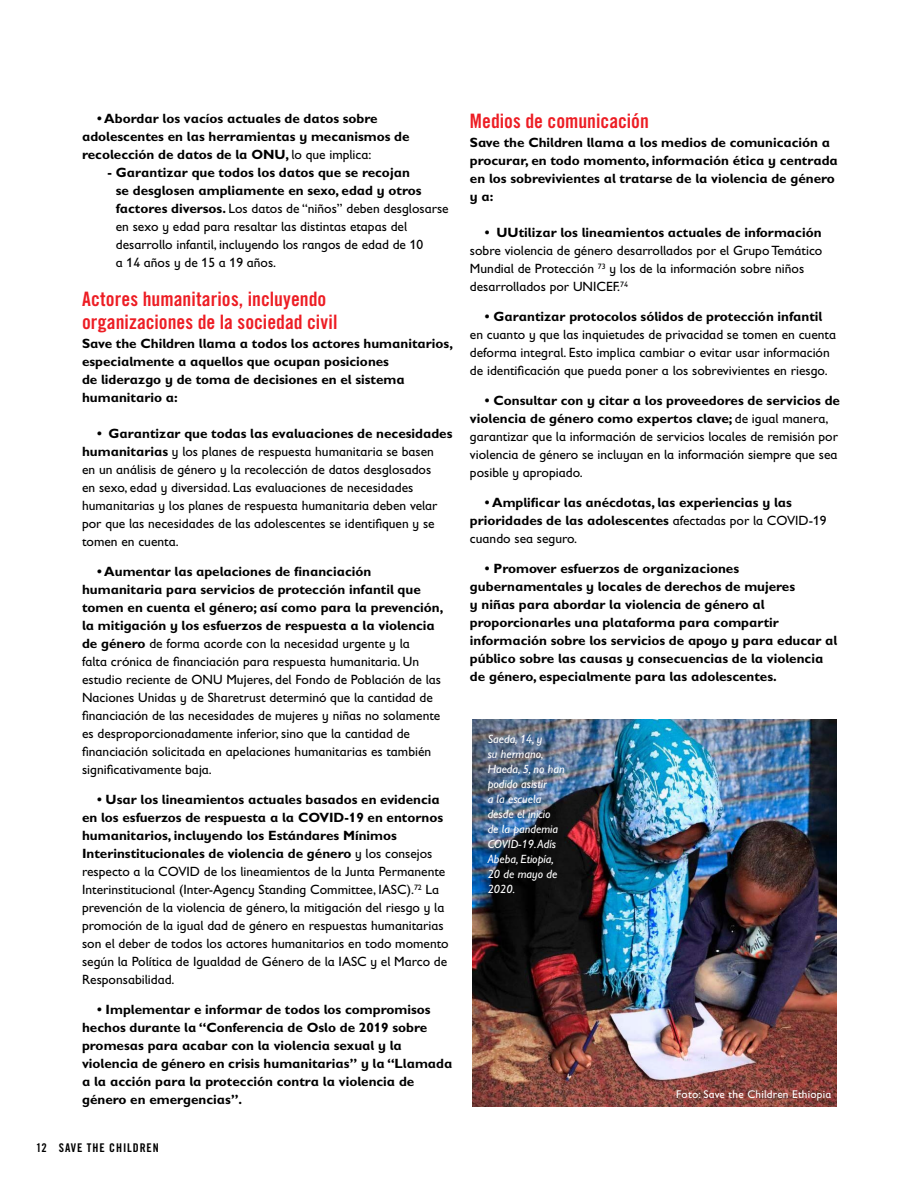
<style>
.page{position:relative;width:918px;height:1188px;background:#fff}
.page>*{position:absolute;margin:0;border:0;box-sizing:border-box;transform-origin:0 0}
.t1{font:19.8px/22.5px "Trade Gothic Bold Cond Twenty";color:#ed1d24}
.t2{font:13.5px/18px "Gill Sans Infant Std";color:#000}
.t3{font:700 13.5px/18px "Gill Sans Infant Std";color:#000}
.t4{font:italic 12px/15px "Gill Sans Infant Std";color:#fff}
.t5{font:12px "Trade Gothic Bold Cond Twenty";letter-spacing:.075em;color:#000}
.t6{font:11.25px "Gill Sans Infant Std";letter-spacing:.02em;color:#fff}
.s1{font-weight:400}
.s2{font-weight:700}
</style>
<div class="page">
<img style="left:472px;top:719px;width:365px;height:388px">
<p class="t3" style="left:82px;top:109px;width:329px;text-indent:15px">• Abordar los vacíos actuales de datos sobre adolescentes en las herramientas y mecanismos de recolección de datos de la ONU, <span class="s1">lo que implica:</span></p>
<p class="t2" style="left:116px;top:164px;width:334px;text-indent:-8px"><span class="s2">- Garantizar que todos los datos que se recojan<br>se desglosen ampliamente en sexo, edad y otros factores diversos.</span> Los datos de “niños” deben desglosarse en sexo y edad para resaltar las distintas etapas del desarrollo infantil, incluyendo los rangos de edad de 10<br>a 14 años y de 15 a 19 años.</p>
<h1 class="t1" style="left:82px;top:288px;width:257px">Actores humanitarios, incluyendo organizaciones de la sociedad civil</h1>
<p class="t3" style="left:82px;top:334px;width:372px">Save the Children llama a todos los actores humanitarios, especialmente a aquellos que ocupan posiciones<br>de liderazgo y de toma de decisiones en el sistema humanitario a:</p>
<p class="t2" style="left:82px;top:425px;width:372px;text-indent:15px"><span class="s2">• Garantizar que todas las evaluaciones de necesidades humanitarias</span> y los planes de respuesta humanitaria se basen<br>en un análisis de género y la recolección de datos desglosados<br>en sexo, edad y diversidad. Las evaluaciones de necesidades humanitarias y los planes de respuesta humanitaria deben velar por que las necesidades de las adolescentes se identifiquen y se tomen en cuenta.</p>
<p class="t2" style="left:82px;top:563px;width:363px;text-indent:15px"><span class="s2">• Aumentar las apelaciones de financiación humanitaria para servicios de protección infantil que tomen en cuenta el género; así como para la prevención, la mitigación y los esfuerzos de respuesta a la violencia de género</span> de forma acorde con la necesidad urgente y la<br>falta crónica de financiación para respuesta humanitaria. Un estudio reciente de ONU Mujeres, del Fondo de Población de las Naciones Unidas y de Sharetrust determinó que la cantidad de financiación de las necesidades de mujeres y niñas no solamente es desproporcionadamente inferior, sino que la cantidad de financiación solicitada en apelaciones humanitarias es también significativamente baja.</p>
<p class="t2" style="left:82px;top:791px;width:368px;text-indent:15px"><span class="s2">• Usar los lineamientos actuales basados en evidencia en los esfuerzos de respuesta a la COVID-19 en entornos humanitarios, incluyendo los Estándares Mínimos Interinstitucionales de violencia de género</span> y los consejos respecto a la COVID de los lineamientos de la Junta Permanente Interinstitucional (Inter-Agency Standing Committee, IASC).<sup>72</sup> La prevención de la violencia de género, la mitigación del riesgo y la promoción de la igual dad de género en respuestas humanitarias son el deber de todos los actores humanitarios en todo momento según la Política de Igualdad de Género de la IASC y el Marco de Responsabilidad.</p>
<p class="t3" style="left:82px;top:1000px;width:372px;text-indent:15px">• Implementar e informar de todos los compromisos hechos durante la “Conferencia de Oslo de 2019 sobre promesas para acabar con la violencia sexual y la violencia de género en crisis humanitarias” y la “Llamada a la acción para la protección contra la violencia de género en emergencias”.</p>
<p class="t5" style="left:36px;top:1140px;width:124px">12 SAVE THE CHILDREN</p>
<h1 class="t1" style="left:470px;top:109px;width:180px">Medios de comunicación</h1>
<p class="t3" style="left:470px;top:133px;width:369px">Save the Children llama a los medios de comunicación a procurar, en todo momento, información ética y centrada en los sobrevivientes al tratarse de la violencia de género y a:</p>
<p class="t3" style="left:485px;top:223px;width:338px">• UUtilizar los lineamientos actuales de información</p>
<p class="t2" style="left:470px;top:242px;width:354px">sobre violencia de género desarrollados por el Grupo Temático<br>Mundial de Protección <sup>73</sup> y los de la información sobre niños desarrollados por UNICEF.<sup>74</sup></p>
<p class="t3" style="left:485px;top:307px;width:339px">• Garantizar protocolos sólidos de protección infantil</p>
<p class="t2" style="left:470px;top:326px;width:368px">en cuanto y que las inquietudes de privacidad se tomen en cuenta deforma integral. Esto implica cambiar o evitar usar información de identificación que pueda poner a los sobrevivientes en riesgo.</p>
<p class="t2" style="left:470px;top:392px;width:372px;text-indent:15px"><span class="s2">• Consultar con y citar a los proveedores de servicios de violencia de género como expertos clave;</span> de igual manera, garantizar que la información de servicios locales de remisión por violencia de género se incluyan en la información siempre que sea posible y apropiado.</p>
<p class="t3" style="left:470px;top:493px;width:358px;text-indent:15px">• Amplificar las anécdotas, las experiencias y las prioridades de las adolescentes <span class="s1">afectadas por la COVID-19 cuando sea seguro.</span></p>
<p class="t3" style="left:470px;top:559px;width:369px;text-indent:15px">• Promover esfuerzos de organizaciones gubernamentales y locales de derechos de mujeres<br>y niñas para abordar la violencia de género al proporcionarles una plataforma para compartir información sobre los servicios de apoyo y para educar al público sobre las causas y consecuencias de la violencia de género, especialmente para las adolescentes.</p>
<p class="t4" style="left:488px;top:731px;width:79px">Saeda, 14, y<br>su hermano,<br>Haeda, 5, no han podido asistir<br>a la escuela desde el inicio<br>de la pandemia<br>COVID-19. Adís<br>Abeba, Etiopía,<br>20 de mayo de<br>2020.</p>
<p class="t6" style="left:676px;top:1088px;width:157px">Foto: Save the Children Ethiopia</p>
</div>
